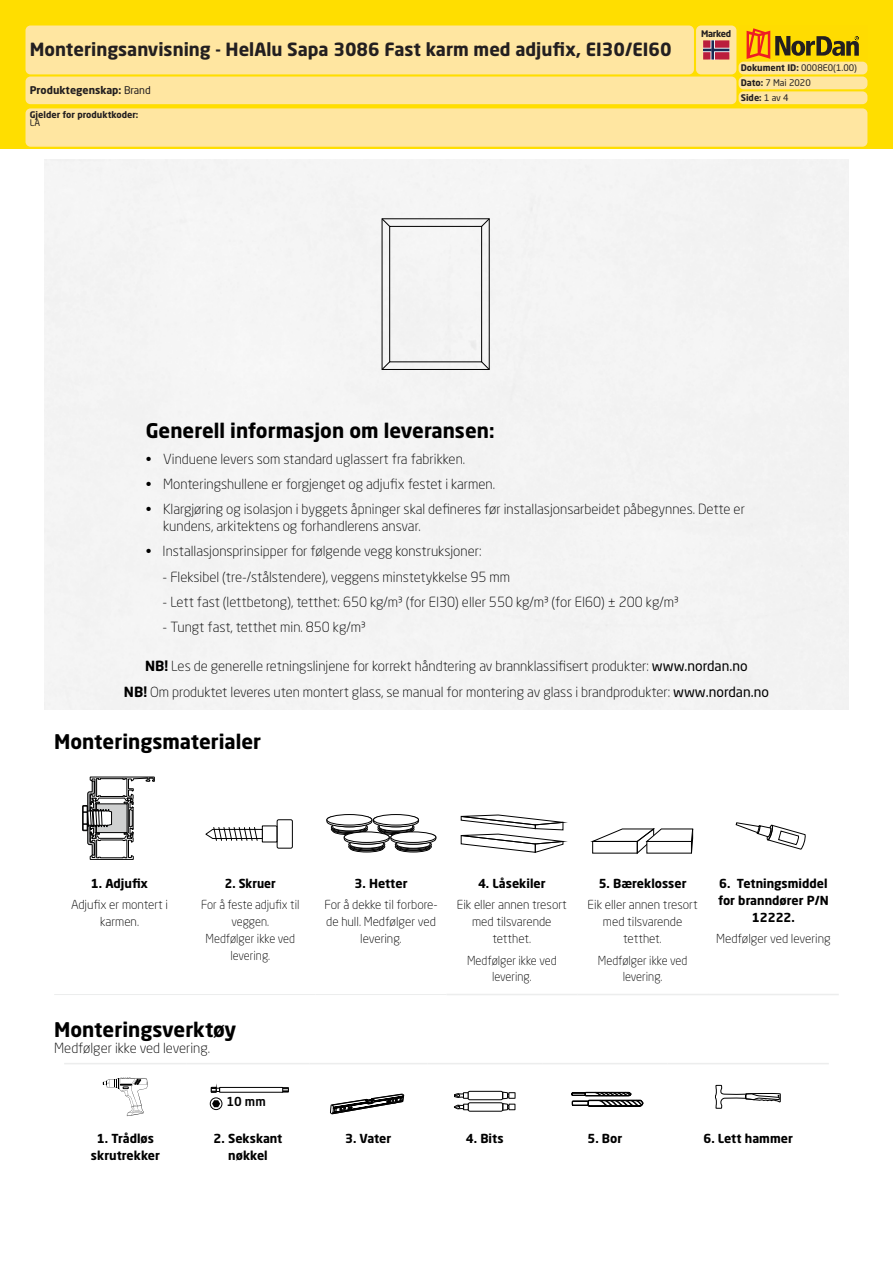
<style>
.page{position:relative;width:893px;height:1263px;background:#fff}
.page>*{position:absolute;margin:0;border:0;box-sizing:border-box;transform-origin:0 0}
.t1{font:300 36.9px "Neo Sans Std";color:#000}
.t2{font:700 19.95px "Neo Sans Std";color:#000}
.t3{font:700 18px "Neo Sans W1 G";color:#231f20}
.t4{font:300 13.8px/16.6px "Neo Sans Std";color:#000}
.t5{font:300 12.3px/21.3px "Neo Sans Std";color:#000;text-align:center}
.t6{font:300 12.3px/17px "Neo Sans Std";color:#000;text-align:center;scale:.95 1}
.t7{font:700 12.3px/17px "Neo Sans Std";color:#000;text-align:center}
.t8{font:500 12.3px "Neo Sans Std";color:#000}
.t9{font:700 10.5px "Neo Sans W1 G";color:#231f20}
.t10{font:9px "Neo Sans W1 G";color:#231f20}
.t11{font:700 9px "Neo Sans W1 G";color:#231f20}
.s1{font-weight:400}
.s2{font-weight:700}
</style>
<div class="page">
<div style="left:0;top:0;width:893px;height:149px;background:#ffde00"></div>
<div style="left:739px;top:26px;width:128px;height:37px;background:linear-gradient(to right,#ffdc01,#ffdc01)"></div>
<svg style="left:747px;top:28px;width:112px;height:31px"></svg>
<div style="left:739px;top:62px;width:128px;height:12px;background:#ffe6a1;border-radius:4px"></div>
<div style="left:739px;top:62px;width:128px;height:12px;border:2px solid #ffe6a1;border-radius:4px"></div>
<div style="left:739px;top:77px;width:128px;height:12px;background:#ffe6a1;border-radius:4px"></div>
<div style="left:739px;top:77px;width:128px;height:12px;border:2px solid #ffe6a1;border-radius:4px"></div>
<div style="left:739px;top:92px;width:128px;height:11px;background:#ffe6a1;border-radius:4px"></div>
<div style="left:739px;top:91px;width:128px;height:13px;border:2px solid #ffe6a1;border-radius:4px"></div>
<div style="left:26px;top:109px;width:841px;height:37px;background:#ffe6a1;border-radius:4px"></div>
<div style="left:26px;top:108px;width:841px;height:39px;border:2px solid #ffe6a1;border-radius:4px"></div>
<div style="left:697px;top:26px;width:39px;height:48px;background:#ffe6a1;border-radius:4px"></div>
<div style="left:696px;top:26px;width:40px;height:48px;border:2px solid #ffe6a1;border-radius:4px"></div>
<div style="left:26px;top:26px;width:667px;height:48px;background:#ffe6a1;border-radius:4px"></div>
<div style="left:26px;top:26px;width:668px;height:48px;border:2px solid #ffe6a1;border-radius:4px"></div>
<div style="left:26px;top:77px;width:710px;height:26px;background:#ffe6a1;border-radius:4px"></div>
<div style="left:26px;top:77px;width:710px;height:27px;border:2px solid #ffe6a1;border-radius:4px"></div>
<svg style="left:715px;top:40px;width:14px;height:1px"></svg>
<svg style="left:715px;top:59px;width:14px;height:1px"></svg>
<svg style="left:703px;top:41px;width:26px;height:18px"></svg>
<svg style="left:384px;top:220px;width:104px;height:148px;fill:#f4f4f4"></svg>
<div style="left:390px;top:226px;width:92px;height:136px;background:#f4f4f4"></div>
<div style="left:389px;top:226px;width:93px;height:136px;border:1px solid #000"></div>
<svg style="left:382px;top:219px;width:8px;height:8px"></svg>
<svg style="left:481px;top:219px;width:8px;height:8px"></svg>
<svg style="left:481px;top:362px;width:8px;height:8px"></svg>
<svg style="left:382px;top:362px;width:8px;height:8px"></svg>
<hr style="left:64px;top:1063px;width:123px;height:1px;background:#eceded">
<hr style="left:187px;top:1063px;width:122px;height:1px;background:#eceded">
<hr style="left:309px;top:1063px;width:118px;height:1px;background:#eceded">
<hr style="left:427px;top:1063px;width:115px;height:1px;background:#eceded">
<hr style="left:542px;top:1063px;width:125px;height:1px;background:#eceded">
<hr style="left:667px;top:1063px;width:162px;height:1px;background:#eceded">
<svg style="left:103px;top:1078px;width:45px;height:38px"></svg>
<svg style="left:283px;top:1087px;width:6px;height:5px"></svg>
<div style="left:219px;top:1087px;width:64px;height:5px;border:1px solid #000"></div>
<svg style="left:211px;top:1087px;width:9px;height:5px"></svg>
<div style="left:210px;top:1098px;width:12px;height:12px;border:1px solid #000;border-radius:50%"></div>
<svg style="left:212px;top:1100px;width:8px;height:7px"></svg>
<svg style="left:330px;top:1093px;width:74px;height:22px"></svg>
<div style="left:468px;top:1102px;width:35px;height:9px;border:1px solid #000;border-radius:2px"></div>
<svg style="left:454px;top:1104px;width:14px;height:6px"></svg>
<div style="left:468px;top:1091px;width:35px;height:9px;border:1px solid #000;border-radius:2px"></div>
<svg style="left:502px;top:1092px;width:13px;height:19px"></svg>
<svg style="left:454px;top:1092px;width:14px;height:6px"></svg>
<svg style="left:572px;top:1092px;width:71px;height:14px"></svg>
<svg style="left:715px;top:1084px;width:66px;height:25px"></svg>
<hr style="left:446px;top:994px;width:131px;height:1px;background:#eceded">
<hr style="left:577px;top:994px;width:131px;height:1px;background:#eceded">
<hr style="left:708px;top:994px;width:131px;height:1px;background:#eceded">
<hr style="left:54px;top:994px;width:131px;height:1px;background:#eceded">
<hr style="left:185px;top:994px;width:131px;height:1px;background:#eceded">
<hr style="left:316px;top:994px;width:130px;height:1px;background:#eceded">
<div style="left:82px;top:805px;width:6px;height:26px;border:1px solid #000"></div>
<svg style="left:83px;top:777px;width:72px;height:83px"></svg>
<div style="left:277px;top:819px;width:16px;height:29px;border:1px solid #000;border-radius:2px"></div>
<svg style="left:205px;top:827px;width:58px;height:14px"></svg>
<div style="left:327px;top:814px;width:45px;height:11px;border:1px solid #000;border-radius:50%"></div>
<div style="left:373px;top:814px;width:46px;height:11px;border:1px solid #000;border-radius:50%"></div>
<div style="left:350px;top:844px;width:33px;height:8px;border:1px solid #000;border-radius:50%"></div>
<div style="left:397px;top:844px;width:33px;height:8px;border:1px solid #000;border-radius:50%"></div>
<svg style="left:326px;top:816px;width:111px;height:35px"></svg>
<div style="left:391px;top:832px;width:45px;height:10px;background:#fff;border-radius:50%"></div>
<div style="left:391px;top:832px;width:45px;height:10px;border:1px solid #000;border-radius:50%"></div>
<svg style="left:460px;top:815px;width:103px;height:38px"></svg>
<svg style="left:591px;top:828px;width:102px;height:26px"></svg>
<svg style="left:735px;top:822px;width:71px;height:28px"></svg>
<p class="t1" style="left:159px;top:37px;width:172px">Installasjon</p>
<p class="t3" style="left:30px;top:38px;width:643px">Monteringsanvisning - HelAlu Sapa 3086 Fast karm med adjufix, EI30/EI60</p>
<p class="t9" style="left:30px;top:84px;width:123px">Produktegenskap: <span class="s1">Brand</span></p>
<p class="t11" style="left:30px;top:109px;width:110px">Gjelder for produktkoder:</p>
<p class="t10" style="left:30px;top:117px;width:12px">LA</p>
<p class="t11" style="left:701px;top:28px;width:32px">Marked</p>
<p class="t10" style="left:741px;top:62px;width:118px"><span class="s2">Dokument ID:</span> 0008E0(1.00)</p>
<p class="t10" style="left:741px;top:77px;width:72px"><span class="s2">Dato:</span> 7 Mai 2020</p>
<p class="t11" style="left:741px;top:92px;width:49px">Side: <span class="s1">1 av 4</span></p>
<p class="t2" style="left:146px;top:421px;width:350px">Generell informasjon om leveransen:</p>
<p class="t4" style="left:146px;top:451px;width:321px">• Vinduene levers som standard uglassert fra fabrikken.</p>
<p class="t4" style="left:146px;top:477px;width:351px">• Monteringshullene er forgjenget og adjufix festet i karmen.</p>
<p class="t4" style="left:163px;top:502px;width:583px;text-indent:-17px">• Klargjøring og isolasjon i byggets åpninger skal defineres før installasjonsarbeidet påbegynnes. Dette er kundens, arkitektens og forhandlerens ansvar.</p>
<p class="t4" style="left:146px;top:544px;width:337px">• Installasjonsprinsipper for følgende vegg konstruksjoner:</p>
<p class="t4" style="left:163px;top:569px;width:349px">- Fleksibel (tre-/stålstendere), veggens minstetykkelse 95 mm</p>
<p class="t4" style="left:163px;top:595px;width:517px">- Lett fast (lettbetong), tetthet: 650 kg/m³ (for EI30) eller 550 kg/m³ (for EI60) ± 200 kg/m³</p>
<p class="t4" style="left:163px;top:620px;width:204px">- Tungt fast, tetthet min. 850 kg/m³</p>
<p class="t4" style="left:124px;top:654px;width:646px;line-height:25.3px;text-align:center"><span class="s2">NB!</span> Les de generelle retningslinjene for korrekt håndtering av brannklassifisert produkter: <span class="s1">www.nordan.no<br></span><span class="s2">NB!</span> Om produktet leveres uten montert glass, se manual for montering av glass i brandprodukter: <span class="s1">www.nordan.no</span></p>
<p class="t2" style="left:54px;top:732px;width:209px">Monteringsmaterialer</p>
<p class="t5" style="left:71px;top:874px;width:98px"><span class="s2">1. Adjufix<br></span>Adjufix er montert i</p>
<p class="t5" style="left:100px;top:912px;width:41px">karmen.</p>
<p class="t6" style="left:201px;top:874px;width:105px;line-height:21.3px"><span class="s2">2. Skruer<br></span>For å feste adjufix til</p>
<p class="t6" style="left:206px;top:914px;width:96px">veggen.<br>Medfølger ikke ved levering.</p>
<p class="t2" style="left:54px;top:1019px;width:184px">Monteringsverktøy</p>
<p class="t4" style="left:54px;top:1041px;width:158px">Medfølger ikke ved levering.</p>
<p class="t8" style="left:226px;top:1096px;width:41px">10 mm</p>
<p class="t5" style="left:324px;top:874px;width:115px"><span class="s2">3. Hetter<br></span>For å dekke til forbore-</p>
<p class="t5" style="left:326px;top:914px;width:111px;line-height:17px">de hull. Medfølger ved levering.</p>
<p class="t5" style="left:457px;top:874px;width:112px"><span class="s2">4. Låsekiler<br></span>Eik eller annen tresort</p>
<p class="t5" style="left:472px;top:914px;width:81px;line-height:17px">med tilsvarende tetthet.</p>
<p class="t6" style="left:467px;top:952px;width:96px">Medfølger ikke ved levering.</p>
<p class="t5" style="left:588px;top:874px;width:112px"><span class="s2">5. Bæreklosser<br></span>Eik eller annen tresort</p>
<p class="t5" style="left:603px;top:914px;width:81px;line-height:17px">med tilsvarende tetthet.</p>
<p class="t6" style="left:598px;top:952px;width:96px">Medfølger ikke ved levering.</p>
<p class="t7" style="left:718px;top:876px;width:112px">6. Tetningsmiddel for branndører P/N<br>12222.</p>
<p class="t5" style="left:716px;top:929px;width:116px">Medfølger ved levering</p>
<p class="t7" style="left:91px;top:1131px;width:71px">1. Trådløs skrutrekker</p>
<p class="t7" style="left:214px;top:1131px;width:70px">2. Sekskant nøkkel</p>
<p class="t7" style="left:345px;top:1131px;width:48px">3. Vater</p>
<p class="t7" style="left:466px;top:1131px;width:39px">4. Bits</p>
<p class="t7" style="left:587px;top:1131px;width:36px">5. Bor</p>
<p class="t7" style="left:703px;top:1131px;width:91px">6. Lett hammer</p>
</div>
